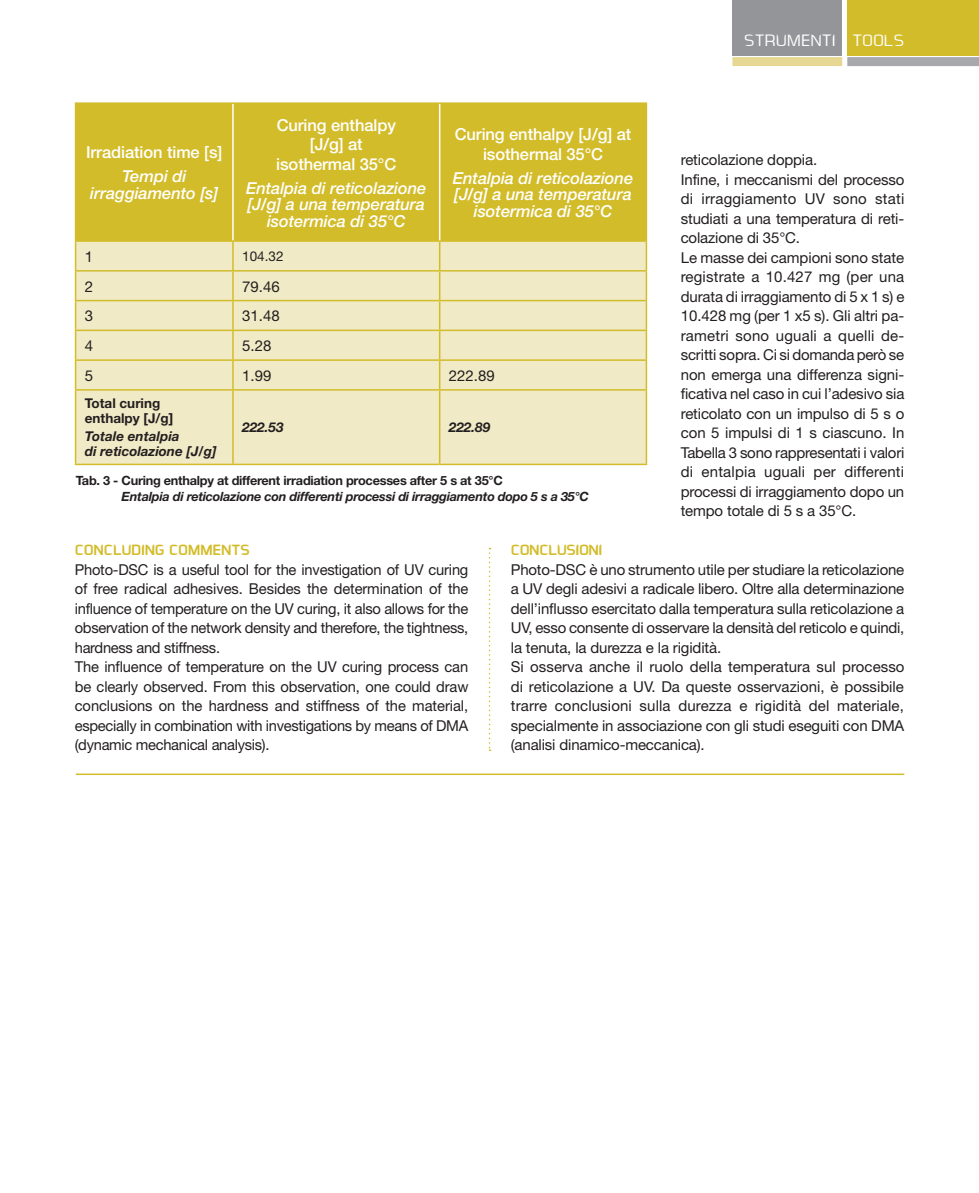
<style>
.page{position:relative;width:979px;height:1193px;background:#fff}
.page>*{position:absolute;margin:0;border:0;box-sizing:border-box;transform-origin:0 0}
.t1{font:italic 500 16.5px/16.5px "Helvetica Neue";letter-spacing:-.005em;color:#fff;text-align:center}
.t2{font:500 16.5px/19.5px "Helvetica Neue";letter-spacing:-.005em;color:#fff;text-align:center}
.t3{font:16.5px "Ea Designer";letter-spacing:.025em;color:#fff}
.t4{font:15px/19.5px "Helvetica Neue";letter-spacing:-.01em;color:#231f20}
.t5{font:700 15px "Ea Designer";color:#d3bc29}
.t6{font:italic 700 13.5px/15px "Helvetica Neue";color:#231f20}
.t7{font:700 13.5px/15px "Helvetica Neue";color:#231f20}
.t8{font:13.5px "Helvetica Neue";color:#231f20}
.t9{font:italic 700 12.75px "Helvetica Neue";letter-spacing:-.02em;color:#231f20}
.t10{font:700 12.75px "Helvetica Neue";letter-spacing:-.02em;color:#231f20}
</style>
<div class="page">
<div style="left:76px;top:104px;width:569px;height:136px;background:#d3bc29"></div>
<div style="left:76px;top:242px;width:569px;height:222px;background:#f1eac6"></div>
<hr style="left:232px;top:242px;width:2px;height:28px;background:#d3bc29">
<hr style="left:645px;top:242px;width:2px;height:28px;background:#d3bc29">
<hr style="left:75px;top:270px;width:158px;height:2px;background:#d3bc29">
<hr style="left:233px;top:270px;width:207px;height:2px;background:#d3bc29">
<hr style="left:232px;top:272px;width:2px;height:28px;background:#d3bc29">
<hr style="left:440px;top:270px;width:207px;height:2px;background:#d3bc29">
<hr style="left:645px;top:272px;width:2px;height:28px;background:#d3bc29">
<hr style="left:75px;top:300px;width:158px;height:1px;background:#d3bc29">
<hr style="left:233px;top:300px;width:207px;height:1px;background:#d3bc29">
<hr style="left:232px;top:301px;width:2px;height:29px;background:#d3bc29">
<hr style="left:440px;top:300px;width:207px;height:1px;background:#d3bc29">
<hr style="left:645px;top:301px;width:2px;height:29px;background:#d3bc29">
<hr style="left:75px;top:330px;width:158px;height:1px;background:#d3bc29">
<hr style="left:233px;top:330px;width:207px;height:1px;background:#d3bc29">
<hr style="left:232px;top:331px;width:2px;height:28px;background:#d3bc29">
<hr style="left:440px;top:330px;width:207px;height:1px;background:#d3bc29">
<hr style="left:645px;top:331px;width:2px;height:28px;background:#d3bc29">
<hr style="left:75px;top:359px;width:158px;height:2px;background:#d3bc29">
<svg style="left:75px;top:242px;width:1px;height:147px"></svg>
<hr style="left:233px;top:359px;width:207px;height:2px;background:#d3bc29">
<hr style="left:232px;top:361px;width:2px;height:28px;background:#d3bc29">
<hr style="left:440px;top:359px;width:207px;height:2px;background:#d3bc29">
<svg style="left:439px;top:242px;width:1px;height:147px"></svg>
<hr style="left:645px;top:361px;width:2px;height:28px;background:#d3bc29">
<hr style="left:75px;top:389px;width:158px;height:2px;background:#d3bc29">
<hr style="left:75px;top:391px;width:1px;height:73px;background:#d3bc29">
<hr style="left:233px;top:389px;width:207px;height:2px;background:#d3bc29">
<hr style="left:232px;top:391px;width:2px;height:73px;background:#d3bc29">
<hr style="left:440px;top:389px;width:207px;height:2px;background:#d3bc29">
<hr style="left:439px;top:391px;width:1px;height:73px;background:#d3bc29">
<hr style="left:645px;top:391px;width:2px;height:73px;background:#d3bc29">
<hr style="left:75px;top:464px;width:158px;height:1px;background:#d3bc29">
<hr style="left:233px;top:464px;width:207px;height:1px;background:#d3bc29">
<hr style="left:440px;top:464px;width:207px;height:1px;background:#d3bc29">
<hr style="left:75px;top:102px;width:158px;height:2px;background:#d3bc29">
<hr style="left:75px;top:104px;width:1px;height:136px;background:#d3bc29">
<hr style="left:233px;top:102px;width:207px;height:2px;background:#d3bc29">
<hr style="left:440px;top:102px;width:207px;height:2px;background:#d3bc29">
<hr style="left:645px;top:104px;width:2px;height:136px;background:#d3bc29">
<hr style="left:75px;top:240px;width:158px;height:2px;background:#d3bc29">
<hr style="left:233px;top:240px;width:207px;height:2px;background:#d3bc29">
<hr style="left:440px;top:240px;width:207px;height:2px;background:#d3bc29">
<hr style="left:232px;top:104px;width:2px;height:136px;background:#fff">
<hr style="left:439px;top:104px;width:1px;height:136px;background:#fff">
<div style="left:847px;top:0;width:132px;height:56px;background:#d3bc29"></div>
<div style="left:847px;top:57px;width:132px;height:9px;background:#a8a9ad"></div>
<div style="left:732px;top:0;width:110px;height:56px;background:#939598"></div>
<div style="left:732px;top:57px;width:110px;height:9px;background:#e6d892"></div>
<svg style="left:489px;top:548px;width:1px;height:203px"></svg>
<hr style="left:76px;top:773px;width:828px;height:2px;background:#d3bc29">
<p class="t2" style="left:86px;top:142px;width:138px">Irradiation time [s]</p>
<p class="t1" style="left:90px;top:168px;width:129px">Tempi di irraggiamento [s]</p>
<p class="t2" style="left:276px;top:115px;width:122px">Curing enthalpy [J/g] at isothermal 35°C</p>
<p class="t1" style="left:246px;top:179px;width:182px">Entalpia di reticolazione [J/g] a una temperatura isotermica di 35°C</p>
<p class="t2" style="left:455px;top:125px;width:178px">Curing enthalpy [J/g] at isothermal 35°C</p>
<p class="t1" style="left:453px;top:170px;width:182px">Entalpia di reticolazione [J/g] a una temperatura isotermica di 35°C</p>
<p class="t4" style="left:85px;top:247px;width:10px">1</p>
<p class="t8" style="left:242px;top:248px;width:43px">104.32</p>
<p class="t4" style="left:85px;top:276px;width:10px">2</p>
<p class="t4" style="left:242px;top:276px;width:39px">79.46</p>
<p class="t4" style="left:85px;top:306px;width:10px">3</p>
<p class="t4" style="left:242px;top:306px;width:39px">31.48</p>
<p class="t4" style="left:85px;top:336px;width:10px">4</p>
<p class="t4" style="left:242px;top:336px;width:31px">5.28</p>
<p class="t4" style="left:85px;top:366px;width:10px">5</p>
<p class="t4" style="left:242px;top:366px;width:31px">1.99</p>
<p class="t4" style="left:449px;top:366px;width:47px">222.89</p>
<p class="t7" style="left:85px;top:396px;width:90px">Total curing enthalpy [J/g]</p>
<p class="t6" style="left:85px;top:429px;width:133px">Totale entalpia<br>di reticolazione [J/g]</p>
<p class="t6" style="left:242px;top:420px;width:43px">222.53</p>
<p class="t6" style="left:449px;top:420px;width:43px">222.89</p>
<p class="t10" style="left:76px;top:472px;width:428px">Tab. 3 - Curing enthalpy at different irradiation processes after 5 s at 35°C</p>
<p class="t9" style="left:121px;top:488px;width:469px">Entalpia di reticolazione con differenti processi di irraggiamento dopo 5 s a 35°C</p>
<p class="t3" style="left:744px;top:31px;width:162px">STRUMENTI TOOLS</p>
<p class="t4" style="left:680px;top:150px;width:225px">reticolazione doppia.<br>Infine, i meccanismi del processo di irraggiamento UV sono stati studiati a una temperatura di reti&shy;colazione di 35°C.<br>Le masse dei campioni sono state registrate a 10.427 mg (per una durata di irraggiamento di 5 x 1 s) e<br>10.428 mg (per 1 x5 s). Gli altri pa&shy;rametri sono uguali a quelli de&shy;scritti sopra. Ci si domanda però se non emerga una differenza signi&shy;ficativa nel caso in cui l’adesivo sia reticolato con un impulso di 5 s o con 5 impulsi di 1 s ciascuno. In<br>Tabella 3 sono rappresentati i valori di entalpia uguali per differenti processi di irraggiamento dopo un tempo totale di 5 s a 35°C.</p>
<p class="t5" style="left:75px;top:542px;width:176px">CONCLUDING COMMENTS</p>
<p class="t4" style="left:75px;top:559px;width:395px">Photo-DSC is a useful tool for the investigation of UV curing of free radical adhesives. Besides the determination of the influence of temperature on the UV curing, it also allows for the observation of the network density and therefore, the tightness, hardness and stiffness.<br>The influence of temperature on the UV curing process can be clearly observed. From this observation, one could draw conclusions on the hardness and stiffness of the material, especially in combination with investigations by means of DMA (dynamic mechanical analysis).</p>
<p class="t5" style="left:511px;top:542px;width:93px">CONCLUSIONI</p>
<p class="t4" style="left:511px;top:559px;width:395px">Photo-DSC è uno strumento utile per studiare la reticolazione a UV degli adesivi a radicale libero. Oltre alla determinazione dell’influsso esercitato dalla temperatura sulla reticolazione a UV, esso consente di osservare la densità del reticolo e quindi, la tenuta, la durezza e la rigidità.<br>Si osserva anche il ruolo della temperatura sul processo di reticolazione a UV. Da queste osservazioni, è possibile trarre conclusioni sulla durezza e rigidità del materiale, specialmente in associazione con gli studi eseguiti con DMA (analisi dinamico-meccanica).</p>
</div>
